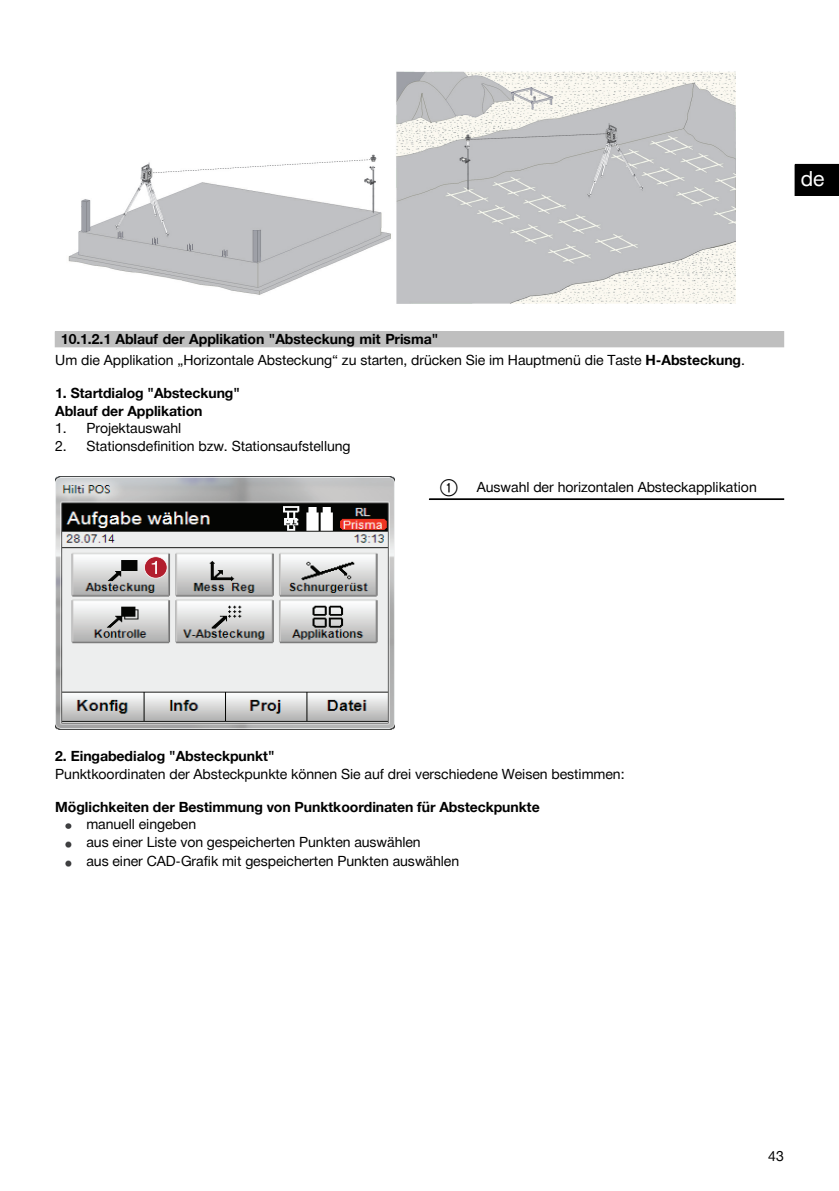
<style>
.page{position:relative;width:839px;height:1191px;background:#fff}
.page>*{position:absolute;margin:0;border:0;box-sizing:border-box;transform-origin:0 0}
.t1{font:21px "Hilti";color:#fff}
.t2{font:14px/18.8px "Hilti";letter-spacing:-.005em;color:#000}
.t3{font:700 14px/17.4px "Hilti";color:#000}
.s1{font-weight:700}
.s2{font-family:"KA15 positive";font-size:23px}
</style>
<div class="page">
<img style="left:68px;top:71px;width:668px;height:233px">
<img style="left:55px;top:476px;width:340px;height:253px">
<svg style="left:144px;top:556px;width:24px;height:22px"></svg>
<svg style="left:65px;top:823px;width:6px;height:6px"></svg>
<svg style="left:65px;top:841px;width:6px;height:7px"></svg>
<svg style="left:65px;top:860px;width:6px;height:7px"></svg>
<div style="left:55px;top:331px;width:729px;height:16px;border:1px solid #bfbfbf"></div>
<div style="left:55px;top:332px;width:729px;height:15px;background:#bfbfbf"></div>
<hr style="left:429px;top:499px;width:355px;height:1px;background:#000">
<svg style="left:795px;top:195px;width:44px;height:1px"></svg>
<div style="left:795px;top:164px;width:44px;height:31px;background:#000"></div>
<h1 class="t1" style="left:801px;top:166px;width:25px">de</h1>
<p class="t2" style="left:55px;top:329px;width:691px;line-height:21.2px;text-indent:6px"><span class="s1">10.1.2.1 Ablauf der Applikation "Absteckung mit Prisma"<br></span>Um die Applikation „Horizontale Absteckung“ zu starten, drücken Sie im Hauptmenü die Taste <span class="s1">H-Absteckung</span>.</p>
<p class="t3" style="left:55px;top:385px;width:186px">1. Startdialog "Absteckung"<br>Ablauf der Applikation</p>
<p class="t2" style="left:55px;top:419px;width:128px">1. Projektauswahl</p>
<p class="t2" style="left:55px;top:436px;width:297px">2. Stationsdefinition bzw. Stationsaufstellung</p>
<p class="t2" style="left:440px;top:478px;width:318px"><span class="s2">@</span> Auswahl der horizontalen Absteckapplikation</p>
<p class="t3" style="left:55px;top:748px;width:221px">2. Eingabedialog "Absteckpunkt"</p>
<p class="t2" style="left:55px;top:764px;width:571px">Punktkoordinaten der Absteckpunkte können Sie auf drei verschiedene Weisen bestimmen:</p>
<p class="t3" style="left:55px;top:798px;width:486px">Möglichkeiten der Bestimmung von Punktkoordinaten für Absteckpunkte</p>
<p class="t2" style="left:86px;top:814px;width:374px">manuell eingeben<br>aus einer Liste von gespeicherten Punkten auswählen<br>aus einer CAD-Grafik mit gespeicherten Punkten auswählen</p>
<p class="t2" style="left:768px;top:1147px;width:17px">43</p>
</div>
